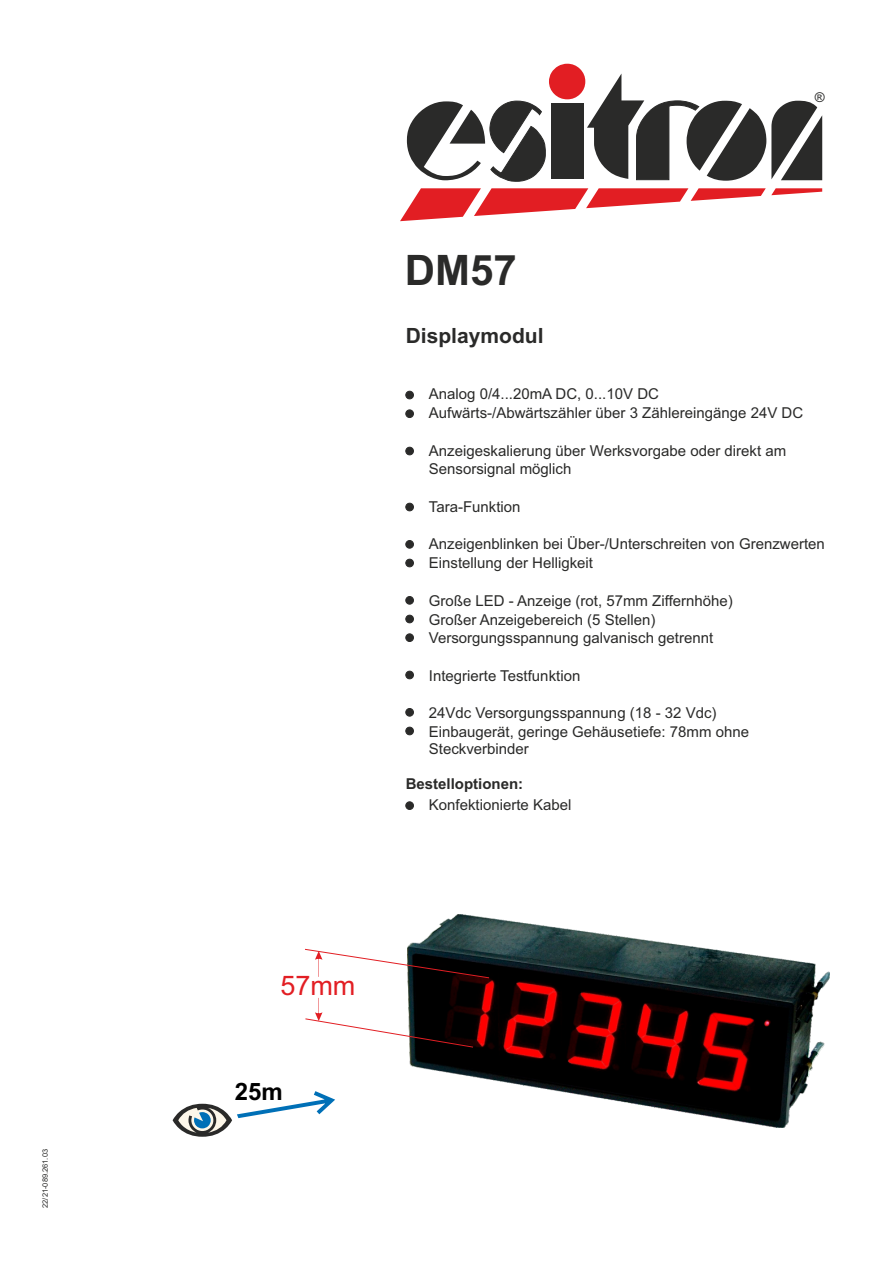
<style>
.page{position:relative;width:893px;height:1263px;background:#fff}
.page>*{position:absolute;margin:0;border:0;box-sizing:border-box;transform-origin:0 0}
.t1{font:700 42px "Arial";color:#2a2a29}
.t2{font:27px "Arial";color:#e21e23}
.t3{font:700 24px "Arial";color:#000}
.t4{font:700 21px "Arial";color:#2a2a29}
.t5{font:15px/18.8px "Arial";color:#2a2a29}
.t6{font:700 15px "Arial";color:#2a2a29}
.t7{font:13.5px "Arial";color:#2a2a29}
.t8{font:7.5px "Arial";color:#2a2a29}
</style>
<div class="page">
<img style="left:407px;top:914px;width:422px;height:213px">
<svg style="left:305px;top:949px;width:185px;height:29px"></svg>
<svg style="left:305px;top:998px;width:169px;height:49px"></svg>
<svg style="left:173px;top:1091px;width:162px;height:46px"></svg>
<div style="left:406px;top:391px;width:8px;height:8px;background:#2a2a29;border:1px solid #2a2a29;border-radius:50%"></div>
<div style="left:406px;top:410px;width:8px;height:8px;background:#2a2a29;border:1px solid #2a2a29;border-radius:50%"></div>
<div style="left:406px;top:559px;width:8px;height:8px;background:#2a2a29;border:1px solid #2a2a29;border-radius:50%"></div>
<div style="left:406px;top:596px;width:8px;height:8px;background:#2a2a29;border:1px solid #2a2a29;border-radius:50%"></div>
<div style="left:406px;top:615px;width:8px;height:8px;background:#2a2a29;border:1px solid #2a2a29;border-radius:50%"></div>
<div style="left:406px;top:634px;width:8px;height:8px;background:#2a2a29;border:1px solid #2a2a29;border-radius:50%"></div>
<div style="left:406px;top:671px;width:8px;height:8px;background:#2a2a29;border:1px solid #2a2a29;border-radius:50%"></div>
<div style="left:406px;top:708px;width:8px;height:8px;background:#2a2a29;border:1px solid #2a2a29;border-radius:50%"></div>
<div style="left:406px;top:727px;width:8px;height:8px;background:#2a2a29;border:1px solid #2a2a29;border-radius:50%"></div>
<div style="left:406px;top:802px;width:8px;height:8px;background:#2a2a29;border:1px solid #2a2a29;border-radius:50%"></div>
<div style="left:406px;top:447px;width:8px;height:8px;background:#2a2a29;border:1px solid #2a2a29;border-radius:50%"></div>
<div style="left:406px;top:503px;width:8px;height:8px;background:#2a2a29;border:1px solid #2a2a29;border-radius:50%"></div>
<div style="left:406px;top:540px;width:8px;height:8px;background:#2a2a29;border:1px solid #2a2a29;border-radius:50%"></div>
<svg style="left:400px;top:188px;width:422px;height:33px"></svg>
<svg style="left:407px;top:64px;width:415px;height:118px"></svg>
<p class="t8" style="left:42px;top:1208px;width:60px;rotate:-90deg">22/21-089.261.03</p>
<p class="t7" style="left:815px;top:92px;width:11px">®</p>
<h1 class="t1" style="left:405px;top:254px;width:114px">DM57</h1>
<h3 class="t4" style="left:406px;top:327px;width:139px">Displaymodul</h3>
<p class="t5" style="left:429px;top:386px;width:376px">Analog 0/4...20mA DC, 0...10V DC<br>Aufwärts-/Abwärtszähler über 3 Zählereingänge 24V DC</p>
<p class="t5" style="left:429px;top:442px;width:359px">Anzeigeskalierung über Werksvorgabe oder direkt am</p>
<p class="t5" style="left:429px;top:461px;width:144px">Sensorsignal möglich</p>
<p class="t5" style="left:429px;top:499px;width:93px">Tara-Funktion</p>
<p class="t5" style="left:429px;top:536px;width:397px">Anzeigenblinken bei Über-/Unterschreiten von Grenzwerten<br>Einstellung der Helligkeit</p>
<p class="t5" style="left:429px;top:592px;width:306px">Große LED - Anzeige (rot, 57mm Ziffernhöhe)</p>
<p class="t5" style="left:429px;top:611px;width:286px">Großer Anzeigebereich (5 Stellen)<br>Versorgungsspannung galvanisch getrennt</p>
<p class="t5" style="left:429px;top:667px;width:153px">Integrierte Testfunktion</p>
<p class="t5" style="left:429px;top:705px;width:289px">24Vdc Versorgungsspannung (18 - 32 Vdc)</p>
<p class="t5" style="left:429px;top:725px;width:322px;line-height:16.8px">Einbaugerät, geringe Gehäusetiefe: 78mm ohne<br>Steckverbinder</p>
<p class="t6" style="left:406px;top:778px;width:119px">Bestelloptionen:</p>
<p class="t5" style="left:429px;top:797px;width:144px">Konfektionierte Kabel</p>
<h2 class="t2" style="left:280px;top:976px;width:77px">57mm</h2>
<h3 class="t3" style="left:235px;top:1082px;width:50px">25m</h3>
</div>
